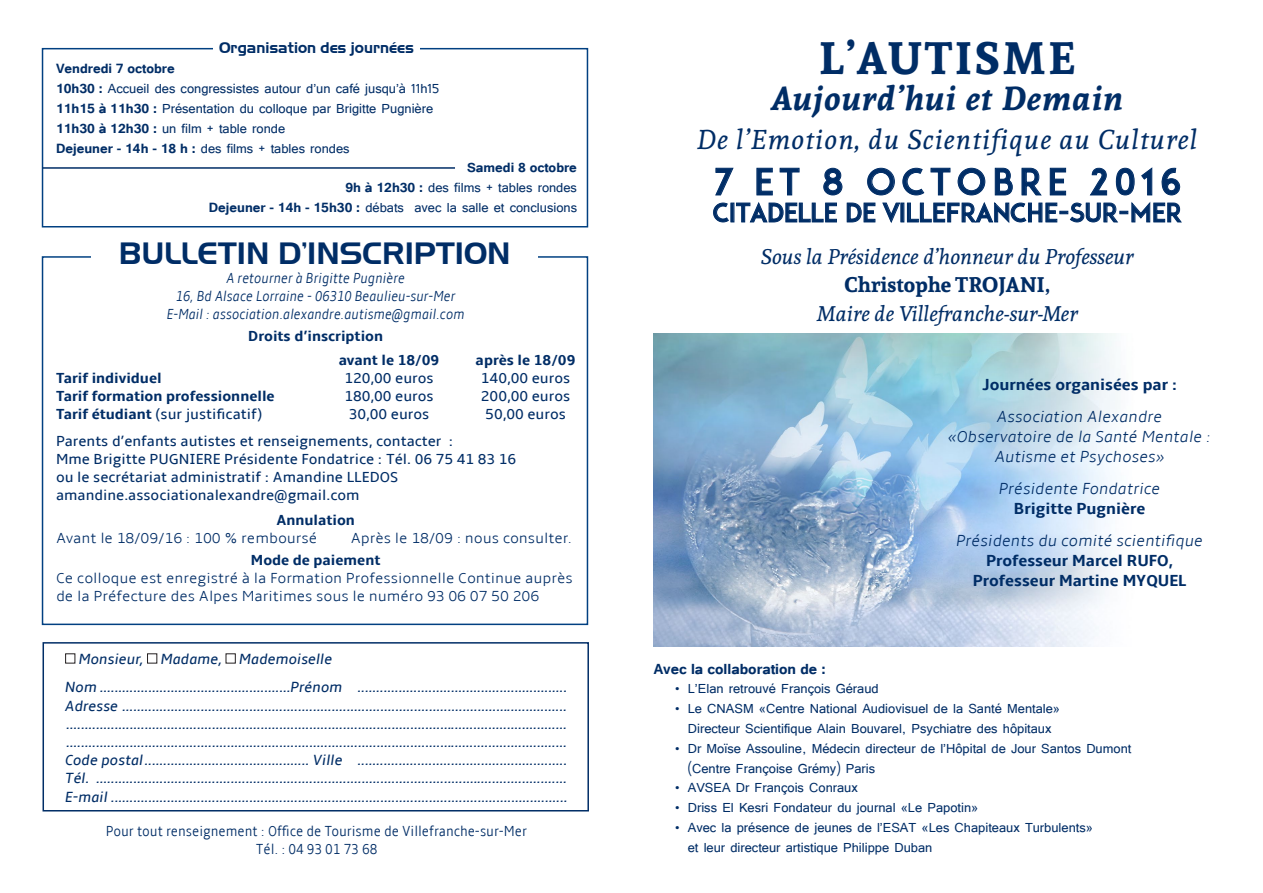
<style>
.page{position:relative;width:1263px;height:893px;background:#fff}
.page>*{position:absolute;margin:0;border:0;box-sizing:border-box;transform-origin:0 0}
.t1{font:700 45px "Andada";letter-spacing:.04em;color:#002d66}
.t2{font:36px "ADAM";letter-spacing:.16em;color:#002d66}
.t3{font:italic 700 33px "Andada";letter-spacing:.04em;color:#002d66}
.t4{font:30px "Aero Regular SWFTE";color:#002d66}
.t5{font:italic 27px "Andada";letter-spacing:.04em;color:#002d66}
.t6{font:25.5px "ADAM";color:#002d66}
.t7{font:italic 21px "Andada";color:#002d66}
.t8{font:700 21px "Andada";color:#002d66}
.t9{font:700 18px "Tunga";color:#002d66}
.t10{font:16.5px "Tunga";color:#002d66}
.t11{font:italic 300 16.5px "Amble";color:#002d66}
.t12{font:700 16.5px "Amble";color:#002d66}
.t13{font:700 16.5px "Tunga";color:#002d66}
.t14{font:italic 15.15px "Amble";color:#002d66}
.t15{font:15px "Amble";color:#002d66}
.t16{font:300 15px/18px "Amble";color:#002d66}
.t17{font:italic 300 condensed 15px "Amble";color:#002d66}
.t18{font:700 15px "Amble";color:#002d66}
.t19{font:300 condensed 15px "Amble";color:#002d66}
.t20{font:15px "Aero Regular SWFTE";color:#002d66}
.s1{font-weight:700}
</style>
<div class="page">
<div style="left:65px;top:653px;width:10px;height:10px;border:1px solid #231f20"></div>
<div style="left:147px;top:653px;width:10px;height:10px;border:1px solid #231f20"></div>
<div style="left:226px;top:653px;width:10px;height:10px;border:1px solid #231f20"></div>
<div style="left:43px;top:642px;width:546px;height:169px;border:2px solid #002d66"></div>
<img style="left:654px;top:334px;width:464px;height:312px">
<svg style="left:713px;top:167px;width:469px;height:56px"></svg>
<div style="left:42px;top:256px;width:546px;height:369px;border:2px solid #014081"></div>
<div style="left:42px;top:48px;width:546px;height:179px;border:2px solid #014081"></div>
<div style="left:91px;top:235px;width:447px;height:37px;background:#fff"></div>
<hr style="left:43px;top:167px;width:412px;height:2px;background:#002d66">
<div style="left:213px;top:38px;width:207px;height:22px;background:#fff"></div>
<p class="t20" style="left:219px;top:38px;width:196px">Organisation des journées</p>
<p class="t13" style="left:56px;top:58px;width:120px">Vendredi 7 octobre</p>
<p class="t10" style="left:56px;top:78px;width:385px"><span class="s1">10h30 :</span> Accueil des congressistes autour d’un café jusqu’à 11h15</p>
<p class="t10" style="left:56px;top:98px;width:379px"><span class="s1">11h15 à 11h30 :</span> Présentation du colloque par Brigitte Pugnière</p>
<p class="t10" style="left:56px;top:117px;width:231px"><span class="s1">11h30 à 12h30 :</span> un film + table ronde</p>
<p class="t10" style="left:56px;top:137px;width:295px"><span class="s1">Dejeuner - 14h - 18 h :</span> des films + tables rondes</p>
<p class="t13" style="left:467px;top:157px;width:111px">Samedi 8 octobre</p>
<p class="t10" style="left:345px;top:177px;width:233px"><span class="s1">9h à 12h30 :</span> des films + tables rondes</p>
<p class="t10" style="left:209px;top:197px;width:370px"><span class="s1">Dejeuner - 14h - 15h30 :</span> débats avec la salle et conclusions</p>
<p class="t4" style="left:119px;top:235px;width:393px">BULLETIN D’INSCRIPTION</p>
<p class="t17" style="left:226px;top:269px;width:180px">A retourner à Brigitte Pugnière</p>
<p class="t17" style="left:176px;top:287px;width:281px">16, Bd Alsace Lorraine - 06310 Beaulieu-sur-Mer</p>
<p class="t17" style="left:167px;top:305px;width:299px">E-Mail : association.alexandre.autisme@gmail.com</p>
<p class="t18" style="left:248px;top:328px;width:136px">Droits d’inscription</p>
<p class="t18" style="left:339px;top:351px;width:102px">avant le 18/09</p>
<p class="t18" style="left:476px;top:351px;width:101px">après le 18/09</p>
<p class="t18" style="left:56px;top:369px;width:107px">Tarif individuel</p>
<p class="t15" style="left:344px;top:369px;width:91px">120,00 euros</p>
<p class="t15" style="left:481px;top:369px;width:91px">140,00 euros</p>
<p class="t18" style="left:56px;top:387px;width:220px">Tarif formation professionnelle</p>
<p class="t15" style="left:344px;top:387px;width:91px">180,00 euros</p>
<p class="t15" style="left:481px;top:387px;width:91px">200,00 euros</p>
<p class="t15" style="left:56px;top:405px;width:208px"><span class="s1">Tarif étudiant</span> (sur justificatif)</p>
<p class="t15" style="left:349px;top:405px;width:82px">30,00 euros</p>
<p class="t15" style="left:485px;top:405px;width:82px">50,00 euros</p>
<p class="t15" style="left:56px;top:432px;width:399px">Parents d’enfants autistes et renseignements, contacter :</p>
<p class="t15" style="left:56px;top:450px;width:462px">Mme Brigitte PUGNIERE Présidente Fondatrice : Tél. 06 75 41 83 16</p>
<p class="t15" style="left:56px;top:468px;width:344px">ou le secrétariat administratif : Amandine LLEDOS</p>
<p class="t15" style="left:56px;top:486px;width:305px">amandine.associationalexandre@gmail.com</p>
<p class="t18" style="left:276px;top:511px;width:80px">Annulation</p>
<p class="t16" style="left:56px;top:529px;width:263px">Avant le 18/09/16 : 100 % remboursé</p>
<p class="t16" style="left:351px;top:529px;width:223px">Après le 18/09 : nous consulter.</p>
<p class="t18" style="left:251px;top:551px;width:131px">Mode de paiement</p>
<p class="t16" style="left:56px;top:569px;width:518px">Ce colloque est enregistré à la Formation Professionnelle Continue auprès de la Préfecture des Alpes Maritimes sous le numéro 93 06 07 50 206</p>
<p class="t14" style="left:79px;top:650px;width:255px">Monsieur, Madame, Mademoiselle</p>
<p class="t14" style="left:65px;top:679px;width:504px">Nom ...................................................Prénom ........................................................</p>
<p class="t14" style="left:65px;top:697px;width:503px">Adresse .......................................................................................................................</p>
<p class="t14" style="left:66px;top:715px;width:502px">......................................................................................................................................</p>
<p class="t14" style="left:66px;top:733px;width:502px">......................................................................................................................................</p>
<p class="t14" style="left:65px;top:751px;width:504px">Code postal............................................ Ville ........................................................</p>
<p class="t14" style="left:65px;top:770px;width:503px">Tél. ..............................................................................................................................</p>
<p class="t14" style="left:65px;top:788px;width:504px">E-mail ..........................................................................................................................</p>
<p class="t19" style="left:106px;top:823px;width:422px">Pour tout renseignement : Office de Tourisme de Villefranche-sur-Mer</p>
<p class="t19" style="left:256px;top:841px;width:123px">Tél. : 04 93 01 73 68</p>
<p class="t1" style="left:819px;top:28px;width:258px">L’AUTISME</p>
<p class="t3" style="left:771px;top:76px;width:353px">Aujourd’hui et Demain</p>
<p class="t5" style="left:697px;top:122px;width:502px">De l’Emotion, du Scientifique au Culturel</p>
<p class="t2" style="left:713px;top:161px;width:469px">7 ET 8 OCTOBRE 2016</p>
<p class="t6" style="left:713px;top:198px;width:470px">CITADELLE DE VILLEFRANCHE-SUR-MER</p>
<p class="t7" style="left:761px;top:243px;width:374px">Sous la Présidence d’honneur du Professeur</p>
<p class="t8" style="left:844px;top:270px;width:207px">Christophe TROJANI,</p>
<p class="t7" style="left:817px;top:300px;width:262px">Maire de Villefranche-sur-Mer</p>
<p class="t12" style="left:982px;top:375px;width:196px">Journées organisées par :</p>
<p class="t11" style="left:997px;top:407px;width:167px">Association Alexandre</p>
<p class="t11" style="left:948px;top:427px;width:264px">«Observatoire de la Santé Mentale :</p>
<p class="t11" style="left:995px;top:447px;width:171px">Autisme et Psychoses»</p>
<p class="t11" style="left:999px;top:479px;width:163px">Présidente Fondatrice</p>
<p class="t12" style="left:1014px;top:499px;width:133px">Brigitte Pugnière</p>
<p class="t11" style="left:956px;top:531px;width:248px">Présidents du comité scientifique</p>
<p class="t12" style="left:986px;top:551px;width:189px">Professeur Marcel RUFO,</p>
<p class="t12" style="left:973px;top:571px;width:215px">Professeur Martine MYQUEL</p>
<p class="t9" style="left:654px;top:657px;width:173px">Avec la collaboration de :</p>
<p class="t10" style="left:675px;top:678px;width:205px">• L’Elan retrouvé François Géraud</p>
<p class="t10" style="left:675px;top:698px;width:386px">• Le CNASM «Centre National Audiovisuel de la Santé Mentale»</p>
<p class="t10" style="left:688px;top:718px;width:365px">Directeur Scientifique Alain Bouvarel, Psychiatre des hôpitaux</p>
<p class="t10" style="left:675px;top:737px;width:458px">• Dr Moïse Assouline, Médecin directeur de l’Hôpital de Jour Santos Dumont</p>
<p class="t10" style="left:688px;top:757px;width:189px">(Centre Françoise Grémy) Paris</p>
<p class="t10" style="left:675px;top:777px;width:184px">• AVSEA Dr François Conraux</p>
<p class="t10" style="left:675px;top:797px;width:305px">• Driss El Kesri Fondateur du journal «Le Papotin»</p>
<p class="t10" style="left:675px;top:817px;width:419px">• Avec la présence de jeunes de l’ESAT «Les Chapiteaux Turbulents»</p>
<p class="t10" style="left:688px;top:836px;width:246px">et leur directeur artistique Philippe Duban</p>
</div>
